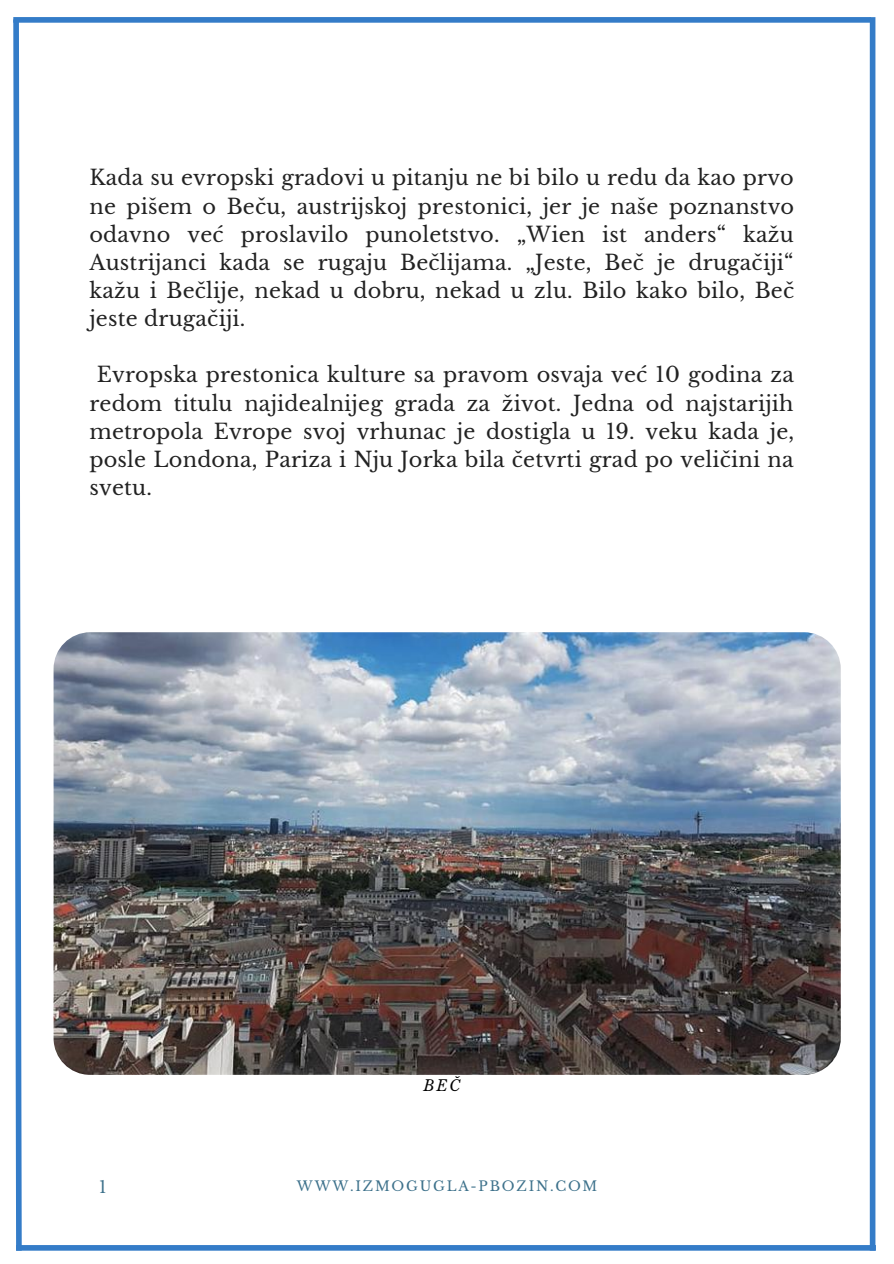
<style>
.page{position:relative;width:894px;height:1264px;background:#fff}
.page>*{position:absolute;margin:0;border:0;box-sizing:border-box;transform-origin:0 0}
.t1{font:20.85px/28.2px "Libre Baskerville";letter-spacing:.01em;color:#222;text-align:justify}
.t2{font:16.5px "Libre Baskerville";color:#3d718b}
.t3{font:italic 15px "Libre Baskerville";color:#000}
.t4{font:13.5px "Libre Baskerville";letter-spacing:.13em;color:#3d718b}
</style>
<div class="page">
<div style="left:13px;top:17px;width:857px;height:6px;background:#347cc8"></div>
<div style="left:16px;top:1244px;width:859px;height:6px;background:#347cc8"></div>
<svg style="left:13px;top:17px;width:12px;height:1234px"></svg>
<div style="left:869px;top:17px;width:6px;height:1233px;background:#347cc8"></div>
<img style="left:54px;top:632px;width:786px;height:442px;border-radius:37px">
<p class="t1" style="left:89px;top:164px;width:706px">Kada su evropski gradovi u pitanju ne bi bilo u redu da kao prvo ne pišem o Beču, austrijskoj prestonici, jer je naše poznanstvo odavno već proslavilo punoletstvo. „Wien ist anders“ kažu Austrijanci kada se rugaju Bečlijama. „Jeste, Beč je drugačiji“ kažu i Bečlije, nekad u dobru, nekad u zlu. Bilo kako bilo, Beč jeste drugačiji.</p>
<p class="t1" style="left:89px;top:361px;width:706px;text-indent:7px">Evropska prestonica kulture sa pravom osvaja već 10 godina za redom titulu najidealnijeg grada za život. Jedna od najstarijih metropola Evrope svoj vrhunac je dostigla u 19. veku kada je, posle Londona, Pariza i Nju Jorka bila četvrti grad po veličini na svetu.</p>
<p class="t3" style="left:423px;top:1076px;width:38px">BEČ</p>
<p class="t2" style="left:99px;top:1176px;width:9px">1</p>
<p class="t4" style="left:297px;top:1178px;width:302px">WWW.IZMOGUGLA-PBOZIN.COM</p>
</div>
